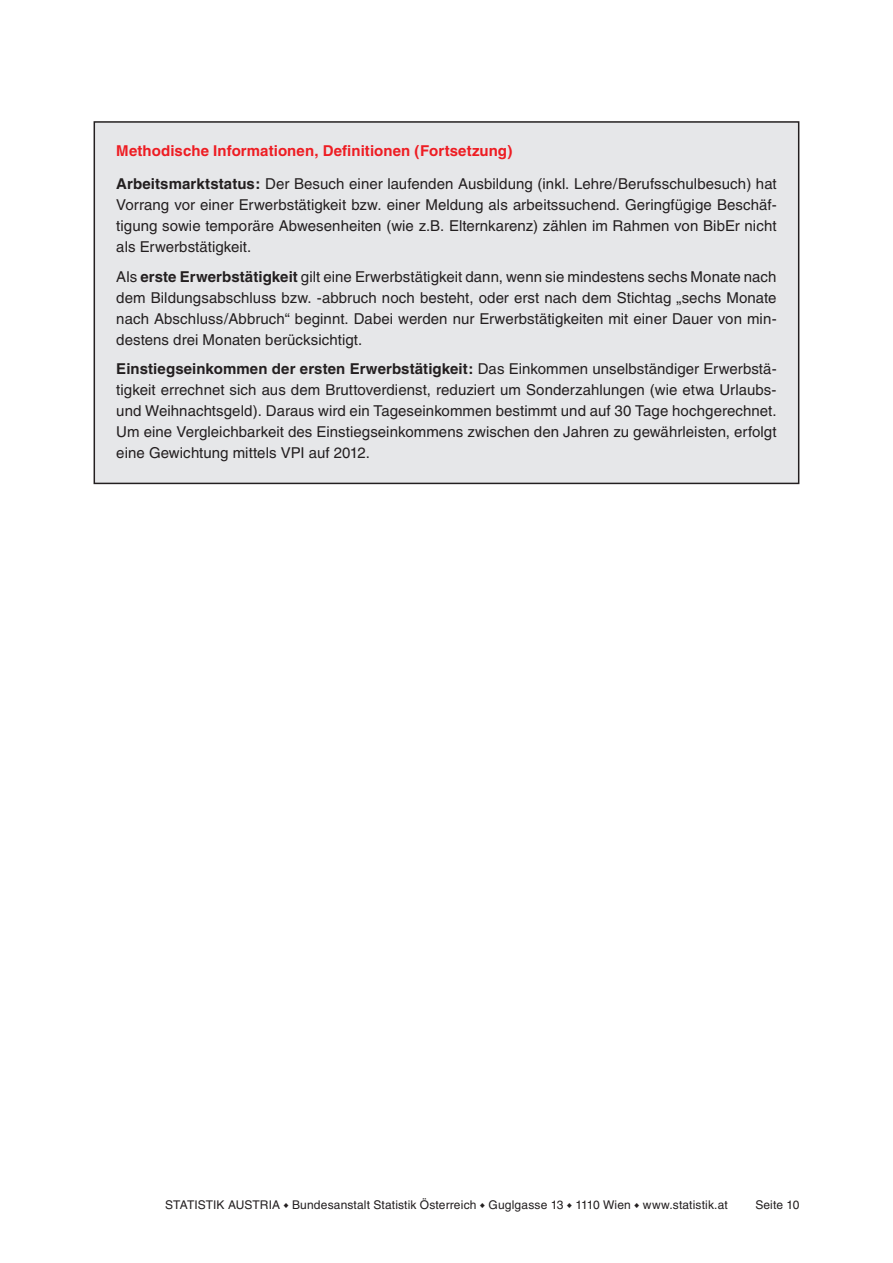
<style>
.page{position:relative;width:893px;height:1263px;background:#fff}
.page>*{position:absolute;margin:0;border:0;box-sizing:border-box;transform-origin:0 0}
.t1{font:15px/21px "Helvetica";letter-spacing:.005em;color:#231f20;text-align:justify}
.t2{font:700 15px "Helvetica";letter-spacing:.005em;color:#ee1d23}
.t3{font:12px "Helvetica";letter-spacing:.01em;color:#231f20}
.s1{font-weight:700}
.s2{font-family:"Arial";font-size:8.4px}
</style>
<div class="page">
<div style="left:94px;top:122px;width:705px;height:361px;background:#e6e7e9"></div>
<div style="left:94px;top:121px;width:705px;height:363px;border:2px solid #231f20"></div>
<p class="t2" style="left:116px;top:141px;width:398px">Methodische Informationen, Definitionen (Fortsetzung)</p>
<p class="t1" style="left:116px;top:173px;width:662px"><span class="s1">Arbeitsmarktstatus:</span> Der Besuch einer laufenden Ausbildung (inkl. Lehre/Berufsschulbesuch) hat Vorrang vor einer Erwerbstätigkeit bzw. einer Meldung als arbeitssuchend. Geringfügige Beschäf&shy;tigung sowie temporäre Abwesenheiten (wie z.B. Elternkarenz) zählen im Rahmen von BibEr nicht als Erwerbstätigkeit.</p>
<p class="t1" style="left:116px;top:266px;width:662px">Als <span class="s1">erste Erwerbstätigkeit</span> gilt eine Erwerbstätigkeit dann, wenn sie mindestens sechs Monate nach dem Bildungsabschluss bzw. -abbruch noch besteht, oder erst nach dem Stichtag „sechs Monate nach Abschluss/Abbruch“ beginnt. Dabei werden nur Erwerbstätigkeiten mit einer Dauer von min&shy;destens drei Monaten berücksichtigt.</p>
<p class="t1" style="left:116px;top:358px;width:662px"><span class="s1">Einstiegseinkommen der ersten Erwerbstätigkeit:</span> Das Einkommen unselbständiger Erwerbstä&shy;tigkeit errechnet sich aus dem Bruttoverdienst, reduziert um Sonderzahlungen (wie etwa Urlaubs&shy;und Weihnachtsgeld). Daraus wird ein Tageseinkommen bestimmt und auf 30 Tage hochgerechnet.<br>Um eine Vergleichbarkeit des Einstiegseinkommens zwischen den Jahren zu gewährleisten, erfolgt eine Gewichtung mittels VPI auf 2012.</p>
<p class="t3" style="left:165px;top:1198px;width:564px">STATISTIK AUSTRIA <span class="s2">♦</span> Bundesanstalt Statistik Österreich <span class="s2">♦</span> Guglgasse 13 <span class="s2">♦</span> 1110 Wien <span class="s2">♦</span> www.statistik.at</p>
<p class="t3" style="left:755px;top:1198px;width:46px">Seite 10</p>
</div>
